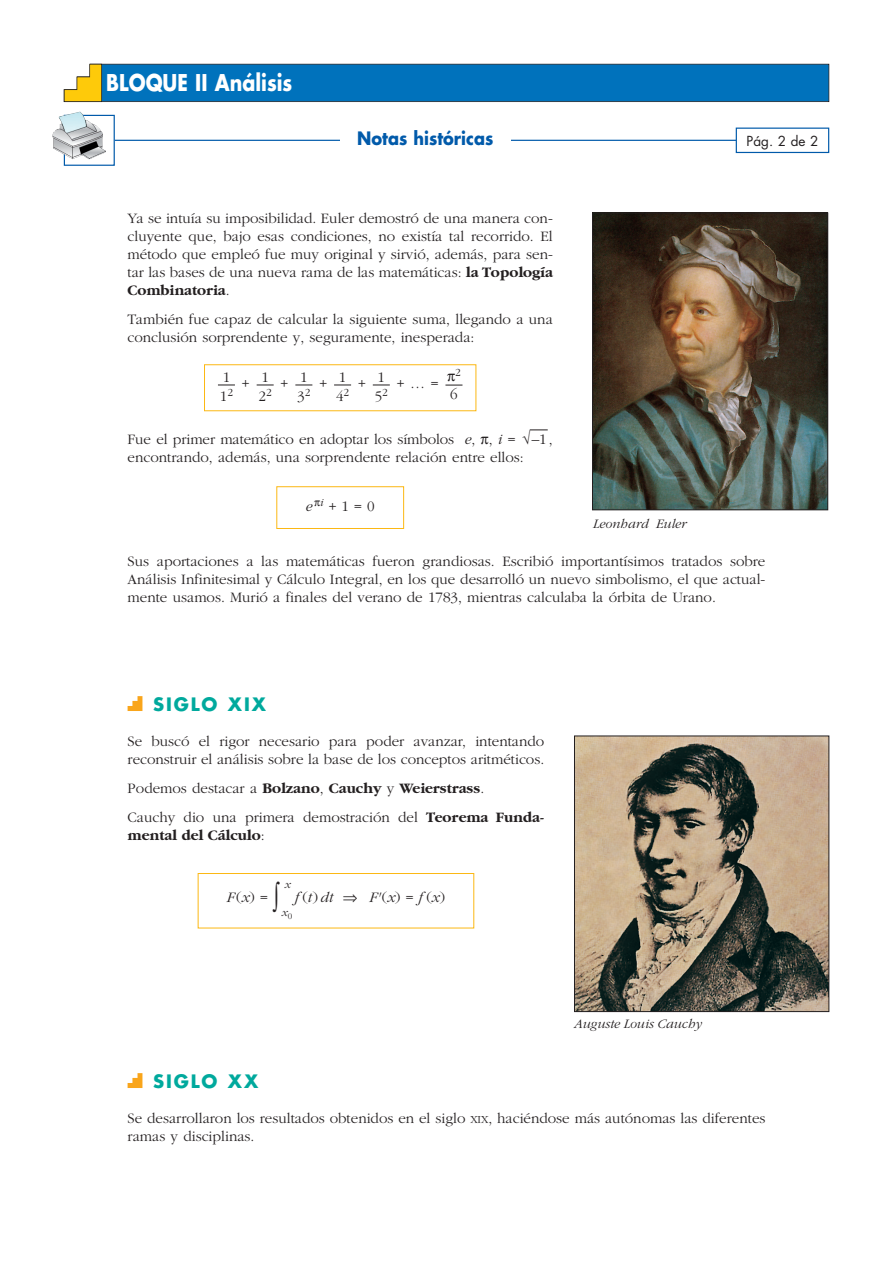
<style>
.page{position:relative;width:893px;height:1263px;background:#fff}
.page>*{position:absolute;margin:0;border:0;box-sizing:border-box;transform-origin:0 0}
.t1{font:700 22.5px "Futura";color:#fff;scale:.85 1}
.t2{font:700 18px "Futura";color:#015aaa;scale:.9 1}
.t3{font:700 18px "Futura";letter-spacing:.105em;color:#00a99d}
.t4{font:300 15px/18px "Garamond";color:#231f20}
.t5{font:700 15px "Garamond";color:#231f20}
.t6{font:italic 300 15px "Garamond";color:#231f20}
.t7{font:15px "Anaya Math 1";color:#231f20}
.t8{font:italic 300 13.5px "Garamond";color:#231f20}
.t9{font:13.5px "Futura";color:#231f20}
.t10{font:italic 300 11.25px "Garamond";color:#231f20}
.s1{font-weight:700}
.s2{font-style:italic}
.s3{font-family:"Anaya Math 1";font-weight:400}
.s4{font-weight:300}
.s5{font-family:"Anaya Math 1";font-weight:400;font-size:30px}
.s6{font-style:normal}
.s7{font-family:"Anaya Math 1";font-weight:400;font-style:normal}
.s8{font-size:11.25px}
</style>
<div class="page">
<svg style="left:115px;top:127px;width:715px;height:27px"></svg>
<div style="left:340px;top:115px;width:170px;height:51px;background:#fff"></div>
<div style="left:64px;top:115px;width:51px;height:51px;border:1px solid #015aaa"></div>
<img style="left:52px;top:112px;width:54px;height:47px">
<svg style="left:64px;top:64px;width:765px;height:38px;background:#0d74b2"></svg>
<svg style="left:128px;top:1073px;width:14px;height:15px"></svg>
<div style="left:198px;top:873px;width:276px;height:55px;border:1px solid #fcb814"></div>
<svg style="left:128px;top:696px;width:14px;height:15px"></svg>
<div style="left:276px;top:486px;width:128px;height:43px;border:1px solid #fcb814"></div>
<svg style="left:530px;top:430px;width:18px;height:1px"></svg>
<svg style="left:445px;top:385px;width:17px;height:1px"></svg>
<svg style="left:373px;top:385px;width:17px;height:1px"></svg>
<svg style="left:334px;top:385px;width:17px;height:1px"></svg>
<svg style="left:295px;top:385px;width:17px;height:1px"></svg>
<svg style="left:257px;top:385px;width:17px;height:1px"></svg>
<svg style="left:218px;top:385px;width:17px;height:1px"></svg>
<img style="left:576px;top:738px;width:251px;height:272px">
<div style="left:574px;top:736px;width:255px;height:276px;border:1px solid #231f20"></div>
<img style="left:594px;top:215px;width:232px;height:293px">
<div style="left:592px;top:213px;width:236px;height:297px;border:1px solid #231f20"></div>
<div style="left:204px;top:364px;width:272px;height:47px;border:1px solid #fcb814"></div>
<h1 class="t1" style="left:106px;top:72px;width:220px">BLOQUE II Análisis</h1>
<p class="t2" style="left:357px;top:131px;width:153px">Notas históricas</p>
<p class="t9" style="left:747px;top:134px;width:73px">Pág. 2 de 2</p>
<p class="t4" style="left:128px;top:211px;width:427px;text-align:justify">Ya se intuía su imposibilidad. Euler demostró de una manera con&shy;cluyente que, bajo esas condiciones, no existía tal recorrido. El método que empleó fue muy original y sirvió, además, para sen&shy;tar las bases de una nueva rama de las matemáticas: <span class="s1">la Topología Combinatoria</span>.</p>
<p class="t4" style="left:128px;top:312px;width:427px">También fue capaz de calcular la siguiente suma, llegando a una conclusión sorprendente y, seguramente, inesperada:</p>
<p class="t4" style="left:242px;top:376px;width:10px">+</p>
<p class="t4" style="left:280px;top:376px;width:10px">+</p>
<p class="t4" style="left:319px;top:376px;width:10px">+</p>
<p class="t4" style="left:358px;top:376px;width:10px">+</p>
<p class="t4" style="left:396px;top:376px;width:44px">+ … =</p>
<p class="t7" style="left:447px;top:369px;width:15px">π<sup>2</sup></p>
<p class="t4" style="left:450px;top:386px;width:9px">6</p>
<p class="t4" style="left:220px;top:368px;width:15px;line-height:19.6px">1<br>1<sup>2</sup></p>
<p class="t4" style="left:259px;top:368px;width:15px;line-height:19.6px">1<br>2<sup>2</sup></p>
<p class="t4" style="left:297px;top:368px;width:15px;line-height:19.6px">1<br>3<sup>2</sup></p>
<p class="t4" style="left:336px;top:368px;width:15px;line-height:19.6px">1<br>4<sup>2</sup></p>
<p class="t4" style="left:375px;top:368px;width:15px;line-height:19.6px">1<br>5<sup>2</sup></p>
<p class="t4" style="left:128px;top:431px;width:427px">Fue el primer matemático en adoptar los símbolos <span class="s2">e</span>, <span class="s3">π</span>, <span class="s2">i</span> = <span class="s3">√</span>–1, encontrando, además, una sorprendente relación entre ellos:</p>
<p class="t4" style="left:306px;top:499px;width:70px"><span class="s2">e</span><sup>π</sup><sup>i</sup> + 1 = 0</p>
<p class="t8" style="left:593px;top:519px;width:95px">Leonhard Euler</p>
<p class="t4" style="left:128px;top:554px;width:639px;text-align:justify">Sus aportaciones a las matemáticas fueron grandiosas. Escribió importantísimos tratados sobre Análisis Infinitesimal y Cálculo Integral, en los que desarrolló un nuevo simbolismo, el que actual&shy;mente usamos. Murió a finales del verano de 1783, mientras calculaba la órbita de Urano.</p>
<p class="t3" style="left:153px;top:696px;width:114px">SIGLO XIX</p>
<p class="t4" style="left:128px;top:733px;width:418px">Se buscó el rigor necesario para poder avanzar, intentando reconstruir el análisis sobre la base de los conceptos aritméticos.</p>
<p class="t4" style="left:128px;top:775px;width:418px;line-height:29.1px">Podemos destacar a <span class="s1">Bolzano</span>, <span class="s1">Cauchy</span> y <span class="s1">Weierstrass</span>.<br>Cauchy dio una primera demostración del <span class="s1">Teorema Funda-</span></p>
<p class="t5" style="left:128px;top:830px;width:138px">mental del Cálculo<span class="s4">:</span></p>
<p class="t4" style="left:227px;top:889px;width:54px"><span class="s2">F</span>(<span class="s2">x</span>) = <span class="s5">∫</span></p>
<p class="t10" style="left:285px;top:880px;width:7px">x</p>
<p class="t10" style="left:282px;top:908px;width:12px">x<sub>0</sub></p>
<p class="t6" style="left:295px;top:891px;width:152px">f <span class="s6">(</span>t<span class="s6">)</span> dt <span class="s7">ò</span> F'<span class="s6">(</span>x<span class="s6">) =</span> f <span class="s6">(</span>x<span class="s6">)</span></p>
<p class="t8" style="left:574px;top:1018px;width:129px">Auguste Louis Cauchy</p>
<p class="t3" style="left:153px;top:1073px;width:107px">SIGLO XX</p>
<p class="t4" style="left:128px;top:1110px;width:639px">Se desarrollaron los resultados obtenidos en el siglo <span class="s8">XIX</span>, haciéndose más autónomas las diferentes ramas y disciplinas.</p>
</div>
